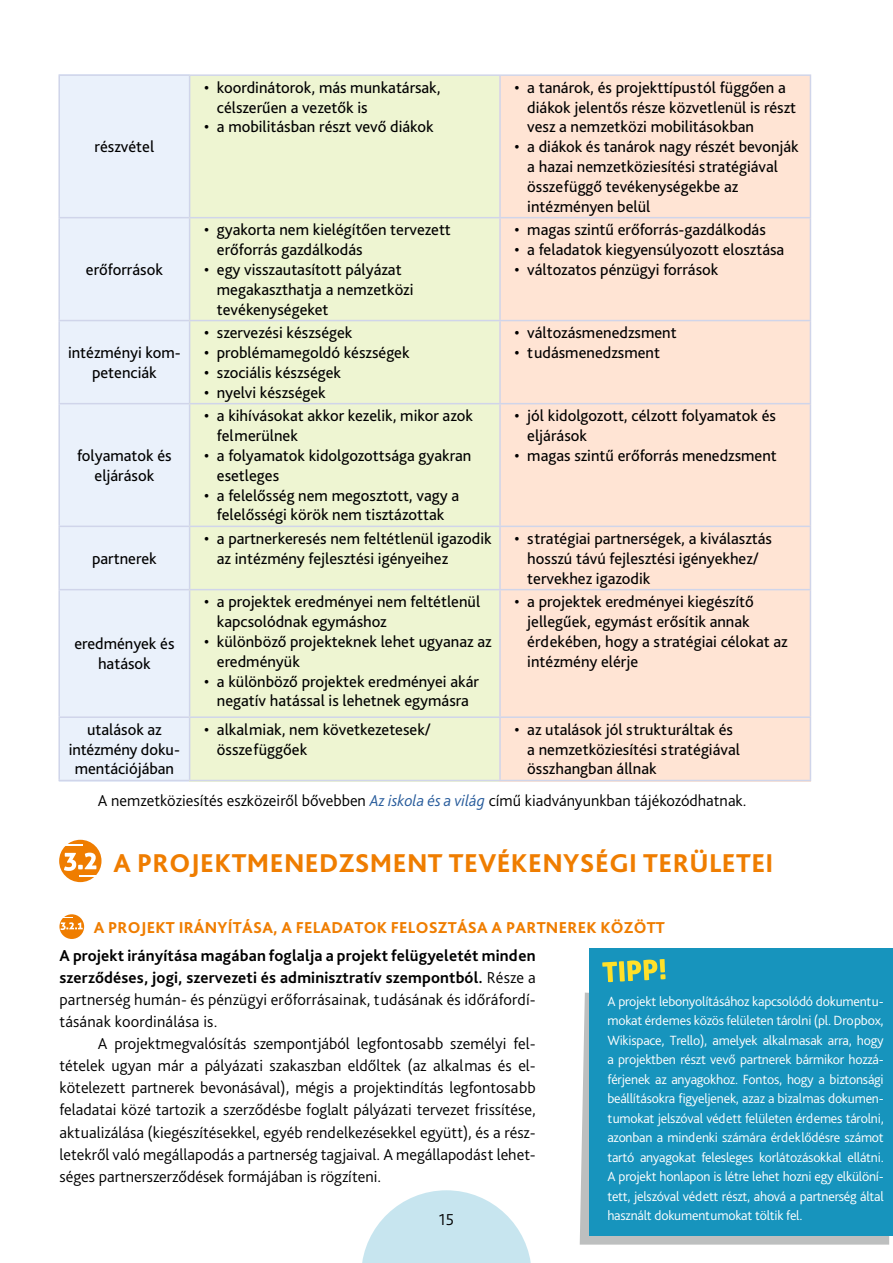
<style>
.page{position:relative;width:893px;height:1263px;background:#fff}
.page>*{position:absolute;margin:0;border:0;box-sizing:border-box;transform-origin:0 0}
.t1{font:800 27px "Bliss Pro";letter-spacing:.015em;color:#ef7d00}
.t2{font:16.5px/19.8px "Bliss Pro";color:#000}
.t3{font:300 16.5px/22px "Bliss Pro";color:#000;text-align:justify}
.t4{font:700 16.5px/22px "Bliss Pro";letter-spacing:.01em;color:#000;text-align:justify}
.t5{font:800 16.5px "Bliss Pro";letter-spacing:.015em;color:#ef7d00}
.t6{font:300 13.95px/19.5px "Bliss Pro";letter-spacing:-.015em;color:#fff;text-align:justify}
.s1{font-style:italic;color:#275b9b}
.s2{font-weight:300}
</style>
<div class="page">
<svg style="left:362px;top:1190px;width:169px;height:73px"></svg>
<div style="left:60px;top:75px;width:130px;height:707px;background:#eaf1fb"></div>
<div style="left:190px;top:75px;width:310px;height:707px;background:#eef5d2"></div>
<div style="left:500px;top:75px;width:311px;height:706px;background:#ffe4d4"></div>
<hr style="left:58px;top:74px;width:132px;height:2px;background:#d0d5ea">
<hr style="left:58px;top:76px;width:2px;height:141px;background:#d0d5ea">
<hr style="left:190px;top:74px;width:310px;height:2px;background:#d0d5ea">
<hr style="left:189px;top:76px;width:1px;height:141px;background:#d0d5ea">
<hr style="left:500px;top:74px;width:311px;height:2px;background:#d0d5ea">
<hr style="left:499px;top:76px;width:2px;height:141px;background:#d0d5ea">
<hr style="left:810px;top:76px;width:1px;height:141px;background:#d0d5ea">
<hr style="left:58px;top:217px;width:132px;height:1px;background:#d0d5ea">
<hr style="left:58px;top:218px;width:2px;height:102px;background:#d0d5ea">
<hr style="left:190px;top:217px;width:310px;height:1px;background:#d0d5ea">
<hr style="left:189px;top:218px;width:1px;height:102px;background:#d0d5ea">
<hr style="left:500px;top:217px;width:311px;height:1px;background:#d0d5ea">
<hr style="left:499px;top:218px;width:2px;height:102px;background:#d0d5ea">
<hr style="left:810px;top:218px;width:1px;height:102px;background:#d0d5ea">
<hr style="left:58px;top:320px;width:132px;height:1px;background:#d0d5ea">
<hr style="left:58px;top:321px;width:2px;height:82px;background:#d0d5ea">
<hr style="left:190px;top:320px;width:310px;height:1px;background:#d0d5ea">
<hr style="left:189px;top:321px;width:1px;height:82px;background:#d0d5ea">
<hr style="left:500px;top:320px;width:311px;height:1px;background:#d0d5ea">
<hr style="left:499px;top:321px;width:2px;height:82px;background:#d0d5ea">
<hr style="left:810px;top:321px;width:1px;height:82px;background:#d0d5ea">
<hr style="left:58px;top:403px;width:132px;height:1px;background:#d0d5ea">
<hr style="left:58px;top:404px;width:2px;height:122px;background:#d0d5ea">
<hr style="left:190px;top:403px;width:310px;height:1px;background:#d0d5ea">
<hr style="left:189px;top:404px;width:1px;height:122px;background:#d0d5ea">
<hr style="left:500px;top:403px;width:311px;height:1px;background:#d0d5ea">
<hr style="left:499px;top:404px;width:2px;height:122px;background:#d0d5ea">
<hr style="left:810px;top:404px;width:1px;height:122px;background:#d0d5ea">
<hr style="left:58px;top:526px;width:132px;height:1px;background:#d0d5ea">
<hr style="left:58px;top:527px;width:2px;height:62px;background:#d0d5ea">
<hr style="left:190px;top:526px;width:310px;height:1px;background:#d0d5ea">
<hr style="left:189px;top:527px;width:1px;height:62px;background:#d0d5ea">
<hr style="left:500px;top:526px;width:311px;height:1px;background:#d0d5ea">
<hr style="left:499px;top:527px;width:2px;height:62px;background:#d0d5ea">
<hr style="left:810px;top:527px;width:1px;height:62px;background:#d0d5ea">
<hr style="left:58px;top:589px;width:132px;height:1px;background:#d0d5ea">
<hr style="left:58px;top:590px;width:2px;height:126px;background:#d0d5ea">
<hr style="left:190px;top:589px;width:310px;height:1px;background:#d0d5ea">
<hr style="left:189px;top:590px;width:1px;height:126px;background:#d0d5ea">
<hr style="left:500px;top:589px;width:311px;height:1px;background:#d0d5ea">
<hr style="left:499px;top:590px;width:2px;height:126px;background:#d0d5ea">
<hr style="left:810px;top:590px;width:1px;height:126px;background:#d0d5ea">
<hr style="left:58px;top:716px;width:132px;height:2px;background:#d0d5ea">
<hr style="left:58px;top:718px;width:2px;height:62px;background:#d0d5ea">
<hr style="left:190px;top:716px;width:310px;height:2px;background:#d0d5ea">
<hr style="left:189px;top:718px;width:1px;height:62px;background:#d0d5ea">
<hr style="left:500px;top:716px;width:311px;height:2px;background:#d0d5ea">
<hr style="left:499px;top:718px;width:2px;height:62px;background:#d0d5ea">
<hr style="left:810px;top:718px;width:1px;height:62px;background:#d0d5ea">
<hr style="left:58px;top:780px;width:132px;height:1px;background:#d0d5ea">
<hr style="left:190px;top:780px;width:310px;height:1px;background:#d0d5ea">
<hr style="left:500px;top:780px;width:311px;height:1px;background:#d0d5ea">
<div style="left:59px;top:840px;width:43px;height:42px;background:#ef7d00;border-radius:50%"></div>
<hr style="left:48px;top:845px;width:35px;height:1px;background:#fff">
<hr style="left:79px;top:875px;width:35px;height:2px;background:#fff">
<svg style="left:64px;top:853px;width:32px;height:18px"></svg>
<div style="left:59px;top:914px;width:25px;height:25px;background:#ef7d00;border-radius:50%"></div>
<svg style="left:59px;top:917px;width:24px;height:13px"></svg>
<svg style="left:580px;top:992px;width:309px;height:252px;background:#bac3c6"></svg>
<div style="left:589px;top:948px;width:304px;height:287px;background:#1794bd"></div>
<svg style="left:602px;top:959px;width:63px;height:23px"></svg>
<p class="t2" style="left:95px;top:136px;width:61px">részvétel</p>
<p class="t2" style="left:86px;top:259px;width:79px">erőforrások</p>
<p class="t2" style="left:68px;top:342px;width:114px;text-align:center">intézményi kom&shy;petenciák</p>
<p class="t2" style="left:77px;top:445px;width:96px;text-align:center">folyamatok és eljárások</p>
<p class="t2" style="left:92px;top:548px;width:66px">partnerek</p>
<p class="t2" style="left:74px;top:633px;width:102px;text-align:center">eredmények és hatások</p>
<p class="t2" style="left:217px;top:77px;width:225px;text-indent:-13px">• koordinátorok, más munkatársak, célszerűen a vezetők is</p>
<p class="t2" style="left:204px;top:117px;width:231px">• a mobilitásban részt vevő diákok</p>
<p class="t2" style="left:217px;top:220px;width:236px;text-indent:-13px">• gyakorta nem kielégítően tervezett erőforrás gazdálkodás</p>
<p class="t2" style="left:217px;top:259px;width:198px;text-indent:-13px">• egy visszautasított pályázat megakaszthatja a nemzetközi tevékenységeket</p>
<p class="t2" style="left:204px;top:322px;width:150px">• szervezési készségek</p>
<p class="t2" style="left:204px;top:342px;width:207px">• problémamegoldó készségek</p>
<p class="t2" style="left:204px;top:362px;width:139px">• szociális készségek</p>
<p class="t2" style="left:204px;top:382px;width:123px">• nyelvi készségek</p>
<p class="t2" style="left:217px;top:406px;width:258px;text-indent:-13px">• a kihívásokat akkor kezelik, mikor azok felmerülnek</p>
<p class="t2" style="left:217px;top:445px;width:256px;text-indent:-13px">• a folyamatok kidolgozottsága gyakran esetleges</p>
<p class="t2" style="left:204px;top:485px;width:257px;text-align:center">• a felelősség nem megosztott, vagy a felelősségi körök nem tisztázottak</p>
<p class="t2" style="left:527px;top:77px;width:270px;text-indent:-13px">• a tanárok, és projekttípustól függően a diákok jelentős része közvetlenül is részt vesz a nemzetközi mobilitásokban</p>
<p class="t2" style="left:527px;top:136px;width:273px;text-indent:-13px">• a diákok és tanárok nagy részét bevonják a hazai nemzetköziesítési stratégiával összefüggő tevékenységekbe az intézményen belül</p>
<p class="t2" style="left:515px;top:220px;width:253px">• magas szintű erőforrás-gazdálkodás</p>
<p class="t2" style="left:515px;top:239px;width:271px">• a feladatok kiegyensúlyozott elosztása</p>
<p class="t2" style="left:515px;top:259px;width:205px">• változatos pénzügyi források</p>
<p class="t2" style="left:515px;top:322px;width:164px">• változásmenedzsment</p>
<p class="t2" style="left:515px;top:342px;width:147px">• tudásmenedzsment</p>
<p class="t2" style="left:527px;top:406px;width:250px;text-indent:-13px">• jól kidolgozott, célzott folyamatok és eljárások</p>
<p class="t2" style="left:515px;top:445px;width:264px">• magas szintű erőforrás menedzsment</p>
<p class="t2" style="left:217px;top:528px;width:276px;text-indent:-13px">• a partnerkeresés nem feltétlenül igazodik az intézmény fejlesztési igényeihez</p>
<p class="t2" style="left:527px;top:528px;width:246px;text-indent:-13px">• stratégiai partnerségek, a kiválasztás hosszú távú fejlesztési igényekhez/ tervekhez igazodik</p>
<p class="t2" style="left:217px;top:591px;width:265px;text-indent:-13px">• a projektek eredményei nem feltétlenül kapcsolódnak egymáshoz</p>
<p class="t2" style="left:217px;top:631px;width:276px;text-indent:-13px">• különböző projekteknek lehet ugyanaz az eredményük</p>
<p class="t2" style="left:204px;top:671px;width:276px;text-align:center">• a különböző projektek eredményei akár negatív hatással is lehetnek egymásra</p>
<p class="t2" style="left:527px;top:591px;width:262px;text-indent:-13px">• a projektek eredményei kiegészítő jellegűek, egymást erősítik annak érdekében, hogy a stratégiai célokat az intézmény elérje</p>
<p class="t2" style="left:69px;top:719px;width:113px;text-align:center">utalások az intézmény doku&shy;mentációjában</p>
<p class="t2" style="left:217px;top:719px;width:216px;text-indent:-13px">• alkalmiak, nem következetesek/ összefüggőek</p>
<p class="t2" style="left:527px;top:719px;width:214px;text-indent:-13px">• az utalások jól strukturáltak és a nemzetköziesítési stratégiával összhangban állnak</p>
<p class="t3" style="left:98px;top:789px;width:650px">A nemzetköziesítés eszközeiről bővebben <span class="s1">Az iskola és a világ</span> című kiadványunkban tájékozódhatnak.</p>
<h1 class="t1" style="left:114px;top:846px;width:661px">A PROJEKTMENEDZSMENT TEVÉKENYSÉGI TERÜLETEI</h1>
<p class="t5" style="left:94px;top:917px;width:573px">A PROJEKT IRÁNYÍTÁSA, A FELADATOK FELOSZTÁSA A PARTNEREK KÖZÖTT</p>
<p class="t4" style="left:60px;top:944px;width:478px">A projekt irányítása magában foglalja a projekt felügyeletét minden szerződéses, jogi, szervezeti és adminisztratív szempontból. <span class="s2">Része a partnerség humán- és pénzügyi erőforrásainak, tudásának és időráfordí&shy;tásának koordinálása is.</span></p>
<p class="t3" style="left:60px;top:1032px;width:478px;text-indent:38px">A projektmegvalósítás szempontjából legfontosabb személyi fel&shy;tételek ugyan már a pályázati szakaszban eldőltek (az alkalmas és el&shy;kötelezett partnerek bevonásával), mégis a projektindítás legfontosabb feladatai közé tartozik a szerződésbe foglalt pályázati tervezet frissítése, aktualizálása (kiegészítésekkel, egyéb rendelkezésekkel együtt), és a rész&shy;letekről való megállapodás a partnerség tagjaival. A megállapodást lehet&shy;séges partnerszerződések formájában is rögzíteni.</p>
<p class="t3" style="left:439px;top:1208px;width:17px">15</p>
<p class="t6" style="left:607px;top:991px;width:278px">A projekt lebonyolításához kapcsolódó dokumentu&shy;mokat érdemes közös felületen tárolni (pl. Dropbox, Wikispace, Trello), amelyek alkalmasak arra, hogy a projektben részt vevő partnerek bármikor hozzá&shy;férjenek az anyagokhoz. Fontos, hogy a biztonsági beállításokra figyeljenek, azaz a bizalmas dokumen&shy;tumokat jelszóval védett felületen érdemes tárolni, azonban a mindenki számára érdeklődésre számot tartó anyagokat felesleges korlátozásokkal ellátni.<br>A projekt honlapon is létre lehet hozni egy elkülöní&shy;tett, jelszóval védett részt, ahová a partnerség által használt dokumentumokat töltik fel.</p>
</div>
